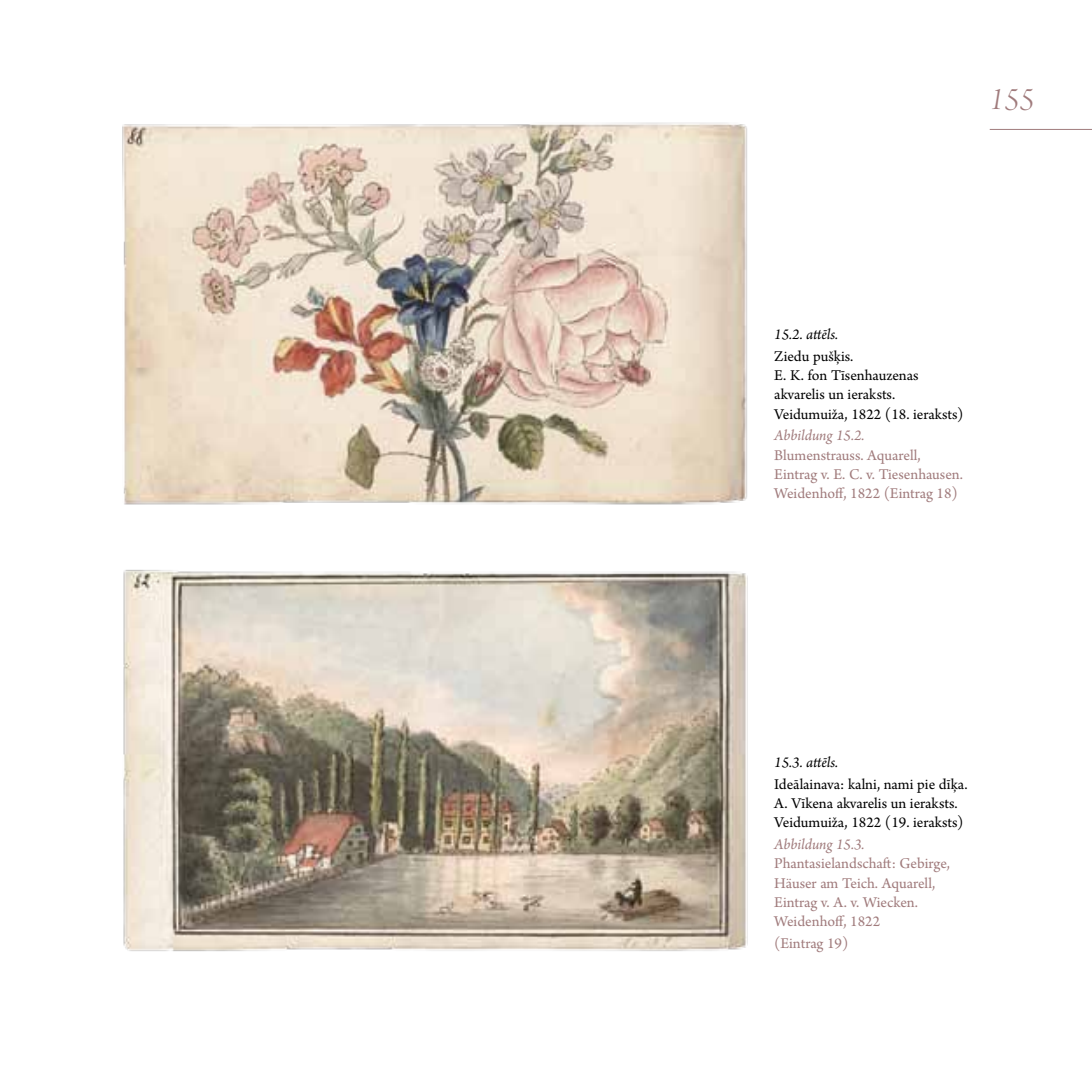
<style>
.page{position:relative;width:1092px;height:1092px;background:#fff}
.page>*{position:absolute;margin:0;border:0;box-sizing:border-box;transform-origin:0 0}
.t1{font:33.25px "Arno Pro Light Italic Display";color:#a07b7c}
.t2{font:15.75px/19.2px "Arno Pro";letter-spacing:-.005em;color:#a07b7c}
.t3{font:15.75px/19.2px "Arno Pro";color:#000}
.t4{font:italic 15.75px "Arno Pro";letter-spacing:-.005em;color:#a07b7c}
.t5{font:italic 15.75px "Arno Pro";letter-spacing:-.005em;color:#000}
</style>
<div class="page">
<hr style="left:989px;top:129px;width:102px;height:1px;background:#a07b7c">
<img style="left:122px;top:122px;width:625px;height:383px">
<img style="left:123px;top:569px;width:625px;height:383px">
<h1 class="t1" style="left:989px;top:81px;width:46px">155</h1>
<p class="t5" style="left:774px;top:325px;width:65px">15.2. attēls.</p>
<p class="t3" style="left:774px;top:347px;width:191px">Ziedu pušķis.<br>E. K. fon Tīsenhauzenas akvarelis un ieraksts.<br>Veidumuiža, 1822 (18. ieraksts)</p>
<p class="t4" style="left:774px;top:426px;width:92px">Abbildung 15.2.</p>
<p class="t2" style="left:774px;top:446px;width:190px">Blumenstrauss. Aquarell,<br>Eintrag v. E. C. v. Tiesenhausen.<br>Weidenhoff, 1822 (Eintrag 18)</p>
<p class="t5" style="left:774px;top:753px;width:65px">15.3. attēls.</p>
<p class="t3" style="left:774px;top:775px;width:195px">Ideālainava: kalni, nami pie dīķa.<br>A. Vīkena akvarelis un ieraksts.<br>Veidumuiža, 1822 (19. ieraksts)</p>
<p class="t4" style="left:774px;top:835px;width:92px">Abbildung 15.3.</p>
<p class="t2" style="left:774px;top:854px;width:177px">Phantasielandschaft: Gebirge,<br>Häuser am Teich. Aquarell,<br>Eintrag v. A. v. Wiecken.<br>Weidenhoff, 1822</p>
<p class="t2" style="left:774px;top:934px;width:76px">(Eintrag 19)</p>
</div>
